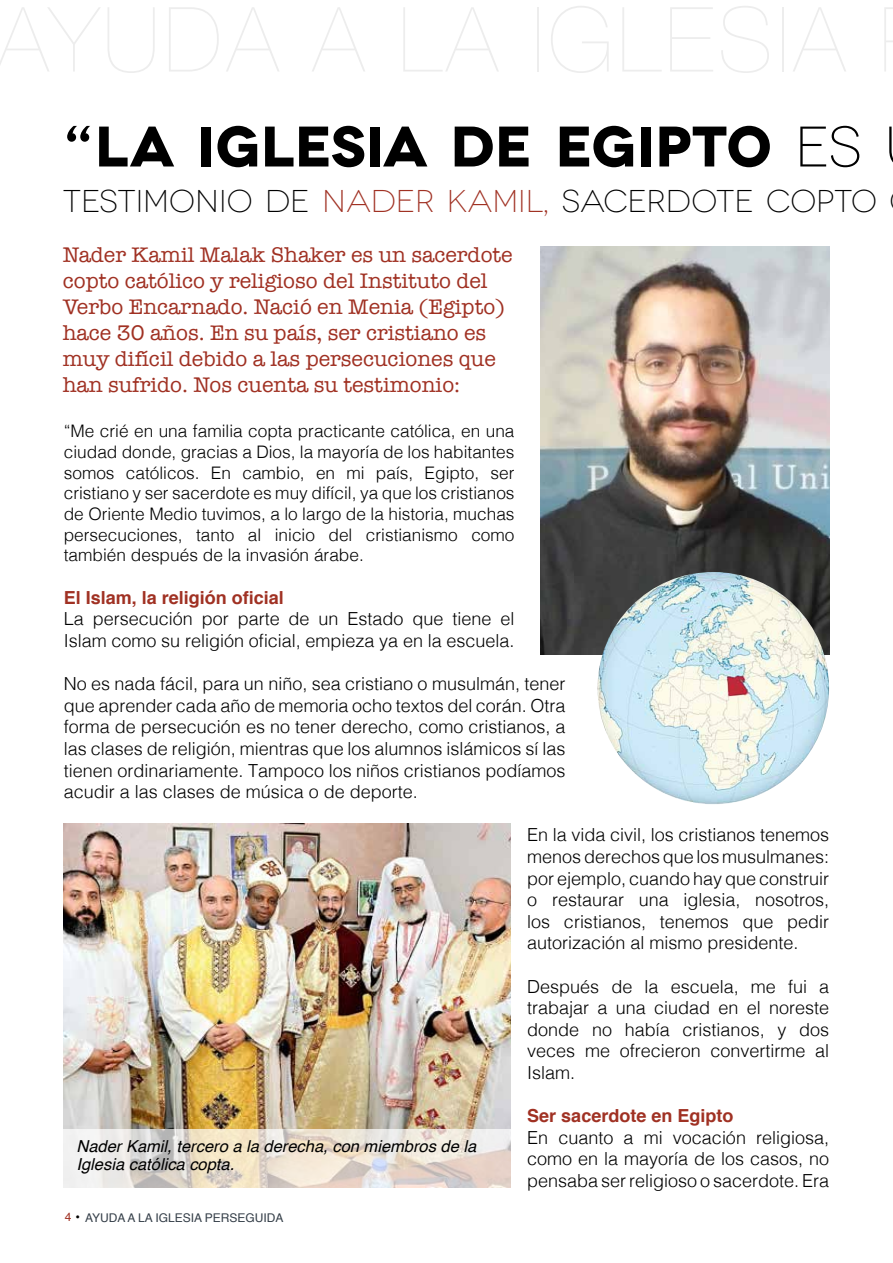
<style>
.page{position:relative;width:893px;height:1263px;background:#fff}
.page>*{position:absolute;margin:0;border:0;box-sizing:border-box;transform-origin:0 0}
.t1{font:700 57px "Novecentowide";color:#000}
.t2{font:300 31.5px "Novecentowide";letter-spacing:-.005em;color:#000}
.t3{font:21.75px/26.1px "American Typewriter";color:#a03123}
.t4{font:300 18px/21.6px "Helvetica";color:#000;text-align:justify}
.t5{font:700 18px "Helvetica";color:#a03123}
.t6{font:300 17.25px/20.7px "Helvetica";color:#000;text-align:justify}
.t7{font:italic 16.5px/18px "Helvetica";color:#000}
.t8{font:12px "Helvetica";color:#343e48}
.s1{font-weight:300}
.s2{color:#a03123}
.s3{font-family:"Gill Sans";font-weight:300;color:#000}
</style>
<div class="page">
<img style="left:64px;top:823px;width:446px;height:364px">
<img style="left:540px;top:247px;width:289px;height:408px">
<img style="left:597px;top:572px;width:232px;height:232px;border-radius:116px">
<h1 class="t1" style="left:63px;top:111px;width:801px">“LA IGLESIA DE EGIPTO <span class="s1">ES</span></h1>
<h2 class="t2" style="left:63px;top:183px;width:816px">TESTIMONIO DE <span class="s2">NADER KAMIL,</span> SACERDOTE COPTO</h2>
<p class="t3" style="left:63px;top:241px;width:452px">Nader Kamil Malak Shaker es un sacerdote copto católico y religioso del Instituto del Verbo Encarnado. Nació en Menia (Egipto) hace 30 años. En su país, ser cristiano es muy difícil debido a las persecuciones que han sufrido. Nos cuenta su testimonio:</p>
<p class="t6" style="left:64px;top:420px;width:452px">“Me crié en una familia copta practicante católica, en una ciudad donde, gracias a Dios, la mayoría de los habitantes somos católicos. En cambio, en mi país, Egipto, ser cristiano y ser sacerdote es muy difícil, ya que los cristianos de Oriente Medio tuvimos, a lo largo de la historia, muchas persecuciones, tanto al inicio del cristianismo como también después de la invasión árabe.</p>
<p class="t5" style="left:64px;top:583px;width:222px">El Islam, la religión oficial</p>
<p class="t4" style="left:64px;top:607px;width:452px">La persecución por parte de un Estado que tiene el<br>Islam como su religión oficial, empieza ya en la escuela.</p>
<p class="t4" style="left:64px;top:672px;width:503px">No es nada fácil, para un niño, sea cristiano o musulmán, tener que aprender cada año de memoria ocho textos del corán. Otra forma de persecución es no tener derecho, como cristianos, a las clases de religión, mientras que los alumnos islámicos sí las tienen ordinariamente. Tampoco los niños cristianos podíamos acudir a las clases de música o de deporte.</p>
<p class="t4" style="left:527px;top:823px;width:303px">En la vida civil, los cristianos tenemos menos derechos que los musulmanes: por ejemplo, cuando hay que construir o restaurar una iglesia, nosotros, los cristianos, tenemos que pedir autorización al mismo presidente.</p>
<p class="t4" style="left:527px;top:974px;width:303px">Después de la escuela, me fui a trabajar a una ciudad en el noreste donde no había cristianos, y dos veces me ofrecieron convertirme al Islam.</p>
<p class="t5" style="left:527px;top:1101px;width:208px">Ser sacerdote en Egipto</p>
<p class="t4" style="left:527px;top:1125px;width:303px">En cuanto a mi vocación religiosa, como en la mayoría de los casos, no pensaba ser religioso o sacerdote. Era</p>
<p class="t7" style="left:77px;top:1138px;width:401px">Nader Kamil, tercero a la derecha, con miembros de la<br>Iglesia católica copta.</p>
<p class="t8" style="left:65px;top:1209px;width:220px"><span class="s2">4</span> <span class="s3">•</span> AYUDA A LA IGLESIA PERSEGUIDA</p>
</div>
